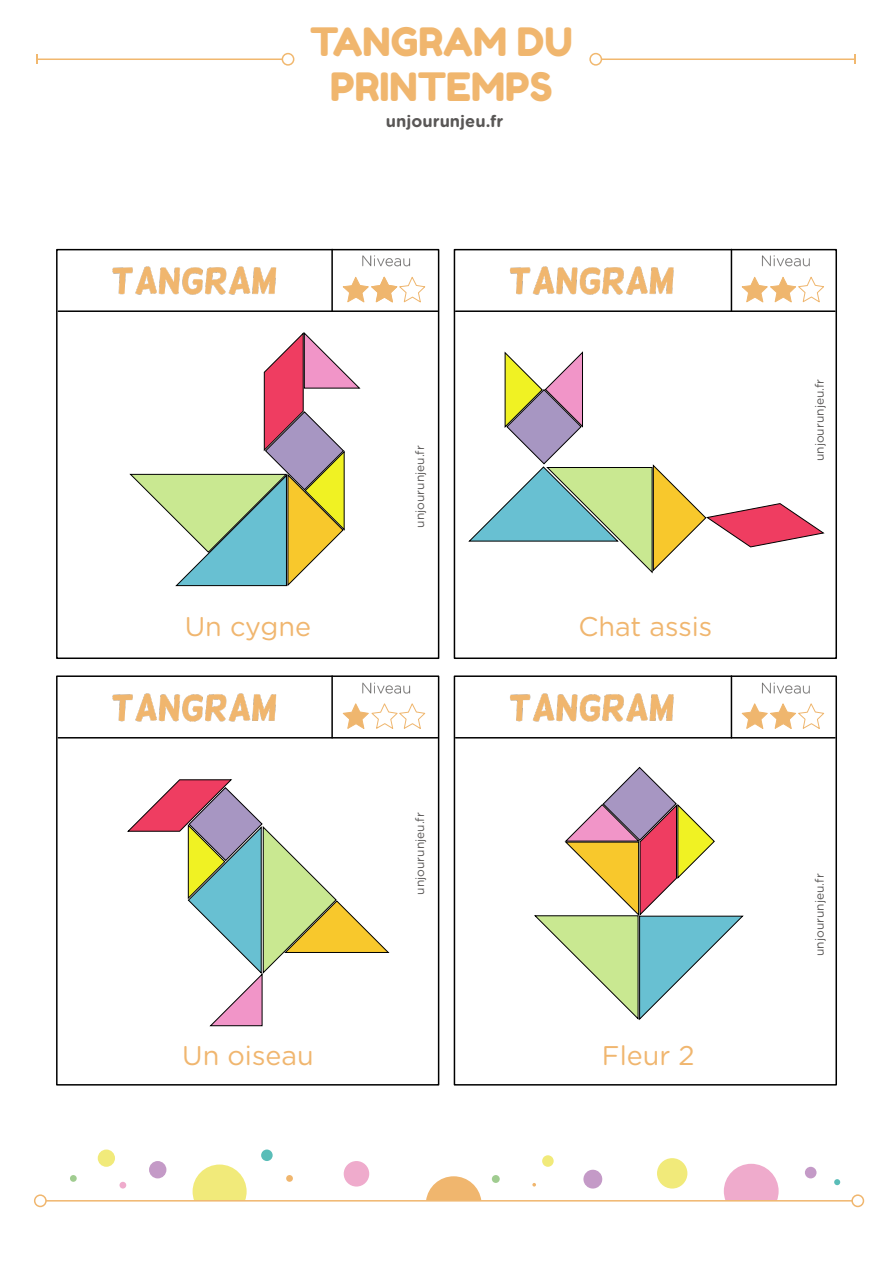
<style>
.page{position:relative;width:894px;height:1264px;background:#fff}
.page>*{position:absolute;margin:0;border:0;box-sizing:border-box;transform-origin:0 0}
.t1{font:39px/45px "Fredoka One";color:#f0b66e;text-align:center}
.t2{font:27px "Gotham Rounded";color:#f0b66f}
.t3{font:700 16.5px "Gotham Rounded";color:#595756}
.t4{font:12px "Gotham Rounded";color:#595756}
</style>
<div class="page">
<hr style="left:37px;top:58px;width:251px;height:2px;background:#f1b86f">
<svg style="left:36px;top:54px;width:2px;height:10px"></svg>
<svg style="left:281px;top:53px;width:13px;height:13px"></svg>
<hr style="left:595px;top:58px;width:259px;height:2px;background:#f1b86f">
<svg style="left:589px;top:53px;width:13px;height:13px"></svg>
<svg style="left:70px;top:1174px;width:7px;height:7px"></svg>
<div style="left:98px;top:1149px;width:17px;height:17px;background:#f1ea7a;border-radius:50%"></div>
<div style="left:119px;top:1181px;width:7px;height:7px;background:#efabcc;border-radius:50%"></div>
<div style="left:149px;top:1160px;width:17px;height:18px;background:#c49ac7;border-radius:50%"></div>
<div style="left:261px;top:1149px;width:11px;height:11px;background:#5abdb8;border-radius:50%"></div>
<svg style="left:286px;top:1174px;width:7px;height:7px"></svg>
<div style="left:343px;top:1160px;width:26px;height:26px;background:#efabcc;border-radius:50%"></div>
<svg style="left:491px;top:1174px;width:8px;height:8px"></svg>
<div style="left:542px;top:1154px;width:11px;height:12px;background:#f1ea7a;border-radius:50%"></div>
<svg style="left:532px;top:1183px;width:4px;height:3px"></svg>
<div style="left:583px;top:1169px;width:19px;height:19px;background:#c49ac7;border-radius:50%"></div>
<div style="left:656px;top:1157px;width:31px;height:31px;background:#f1ea7a;border-radius:50%"></div>
<div style="left:804px;top:1166px;width:12px;height:12px;background:#c49ac7;border-radius:50%"></div>
<svg style="left:834px;top:1179px;width:5px;height:5px"></svg>
<svg style="left:723px;top:1163px;width:55px;height:36px"></svg>
<svg style="left:426px;top:1176px;width:55px;height:23px"></svg>
<svg style="left:192px;top:1164px;width:54px;height:35px"></svg>
<hr style="left:40px;top:1199px;width:817px;height:2px;background:#f0b66e">
<svg style="left:34px;top:1194px;width:13px;height:12px"></svg>
<svg style="left:851px;top:1194px;width:12px;height:12px"></svg>
<svg style="left:809px;top:276px;width:15px;height:27px"></svg>
<svg style="left:347px;top:721px;width:74px;height:8px"></svg>
<svg style="left:741px;top:703px;width:84px;height:26px"></svg>
<img style="left:362px;top:255px;width:447px;height:438px">
<img style="left:112px;top:266px;width:561px;height:455px">
<div style="left:56px;top:249px;width:383px;height:410px;border:2px solid #000"></div>
<div style="left:453px;top:249px;width:383px;height:410px;border:2px solid #000"></div>
<hr style="left:58px;top:310px;width:379px;height:2px;background:#000">
<hr style="left:455px;top:310px;width:379px;height:2px;background:#000">
<hr style="left:331px;top:249px;width:2px;height:62px;background:#000">
<hr style="left:730px;top:249px;width:2px;height:62px;background:#000">
<div style="left:56px;top:675px;width:383px;height:410px;border:2px solid #000"></div>
<div style="left:453px;top:675px;width:383px;height:410px;border:2px solid #000"></div>
<hr style="left:58px;top:736px;width:379px;height:2px;background:#000">
<hr style="left:455px;top:736px;width:379px;height:2px;background:#000">
<hr style="left:331px;top:676px;width:2px;height:61px;background:#000">
<hr style="left:730px;top:676px;width:2px;height:61px;background:#000">
<svg style="left:130px;top:332px;width:230px;height:254px"></svg>
<svg style="left:468px;top:351px;width:356px;height:221px"></svg>
<svg style="left:127px;top:779px;width:261px;height:246px"></svg>
<svg style="left:534px;top:766px;width:209px;height:253px"></svg>
<h1 class="t1" style="left:310px;top:19px;width:264px">TANGRAM DU<br>PRINTEMPS</h1>
<h3 class="t3" style="left:386px;top:114px;width:119px">unjourunjeu.fr</h3>
<p class="t4" style="left:414px;top:527px;width:84px;rotate:-90deg">unjourunjeu.fr</p>
<h2 class="t2" style="left:185px;top:614px;width:128px">Un cygne</h2>
<h2 class="t2" style="left:578px;top:614px;width:135px">Chat assis</h2>
<p class="t4" style="left:414px;top:894px;width:84px;rotate:-90deg">unjourunjeu.fr</p>
<h2 class="t2" style="left:182px;top:1043px;width:133px">Un oiseau</h2>
<h2 class="t2" style="left:601px;top:1043px;width:94px">Fleur 2</h2>
<p class="t4" style="left:813px;top:461px;width:84px;rotate:-90deg">unjourunjeu.fr</p>
<p class="t4" style="left:813px;top:955px;width:84px;rotate:-90deg">unjourunjeu.fr</p>
</div>
